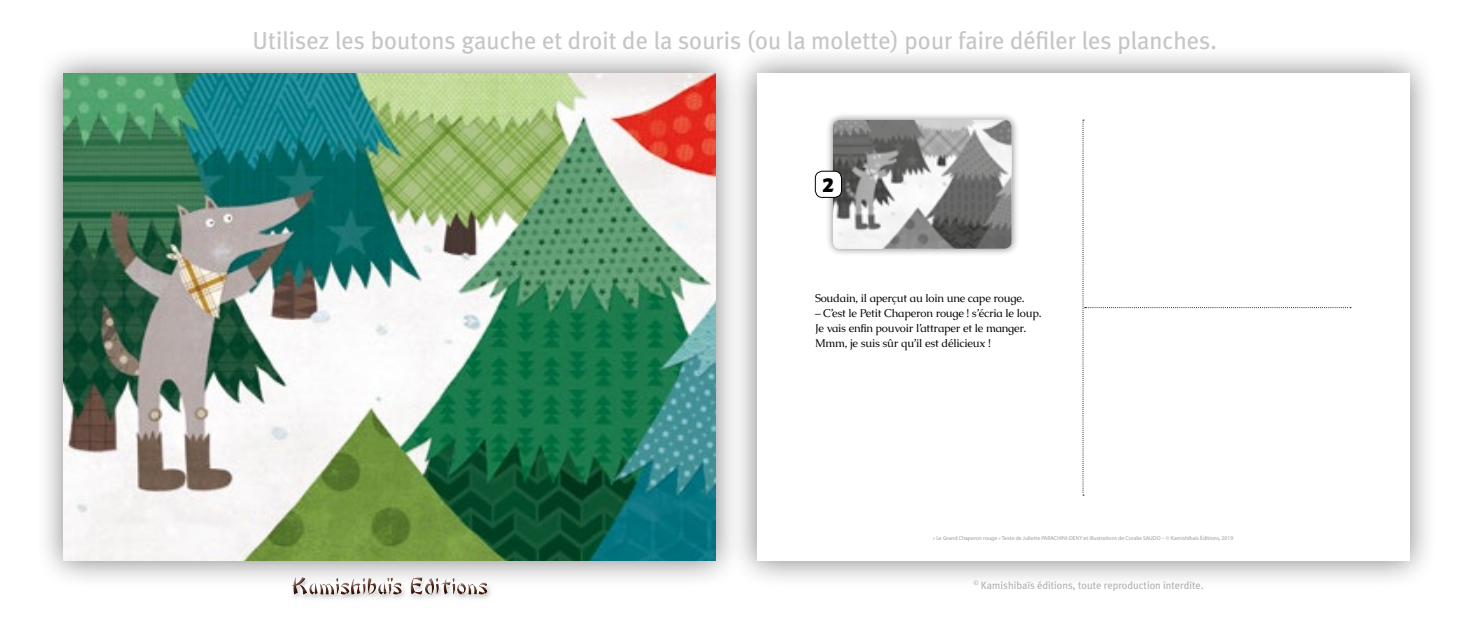
<style>
.page{position:relative;width:1474px;height:621px;background:#fff}
.page>*{position:absolute;margin:0;border:0;box-sizing:border-box;transform-origin:0 0}
.t1{font:24.5px "Meta Plus";color:#c6c6c6}
.t2{font:900 22.05px "Goudy Sans";color:#000}
.t3{font:11.38px/15px "Caudex";letter-spacing:-.02em;color:#000}
.t4{font:10.5px "Meta Plus";color:#b3b2b2}
.t5{font:5.6px "Myriad Pro";color:#9d9d9c}
</style>
<div class="page">
<div style="left:284px;top:576px;width:216px;height:31px;background:#000;opacity:.75"></div>
<div style="left:729px;top:45px;width:707px;height:543px;background:#000;opacity:.5"></div>
<div style="left:756px;top:73px;width:653px;height:487px;background:#fff"></div>
<svg style="left:1082px;top:120px;width:268px;height:375px"></svg>
<div style="left:825px;top:112px;width:194px;height:144px;background:#000;opacity:.5"></div>
<img style="left:833px;top:120px;width:178px;height:128px">
<div style="left:815px;top:171px;width:26px;height:26px;background:#fff;border-radius:7px"></div>
<div style="left:815px;top:171px;width:26px;height:26px;border:1px solid #000;border-radius:7px"></div>
<svg style="left:1421px;top:566px;width:8px;height:7px"></svg>
<div style="left:35px;top:45px;width:707px;height:543px;background:#000;opacity:.5"></div>
<img style="left:63px;top:73px;width:652px;height:487px">
<svg style="left:720px;top:73px;width:8px;height:4px"></svg>
<svg style="left:720px;top:565px;width:8px;height:7px"></svg>
<h1 class="t1" style="left:252px;top:26px;width:965px">Utilisez les boutons gauche et droit de la souris (ou la molette) pour faire défiler les planches.</h1>
<h2 class="t2" style="left:822px;top:171px;width:13px">2</h2>
<p class="t3" style="left:815px;top:290px;width:211px">Soudain, il aperçut au loin une cape rouge.</p>
<p class="t3" style="left:815px;top:305px;width:228px">– C’est le Petit Chaperon rouge ! s’écria le loup.<br>Je vais enfin pouvoir l’attraper et le manger.<br>Mmm, je suis sûr qu’il est délicieux !</p>
<p class="t5" style="left:932px;top:534px;width:302px">« Le Grand Chaperon rouge » Texte de Juliette PARACHINI-DENY et illustrations de Coralie SAUDO – © Kamishibaïs Éditions, 2019</p>
<p class="t4" style="left:973px;top:578px;width:231px"><sup>©</sup> Kamishibaïs éditions, toute reproduction interdite.</p>
</div>
